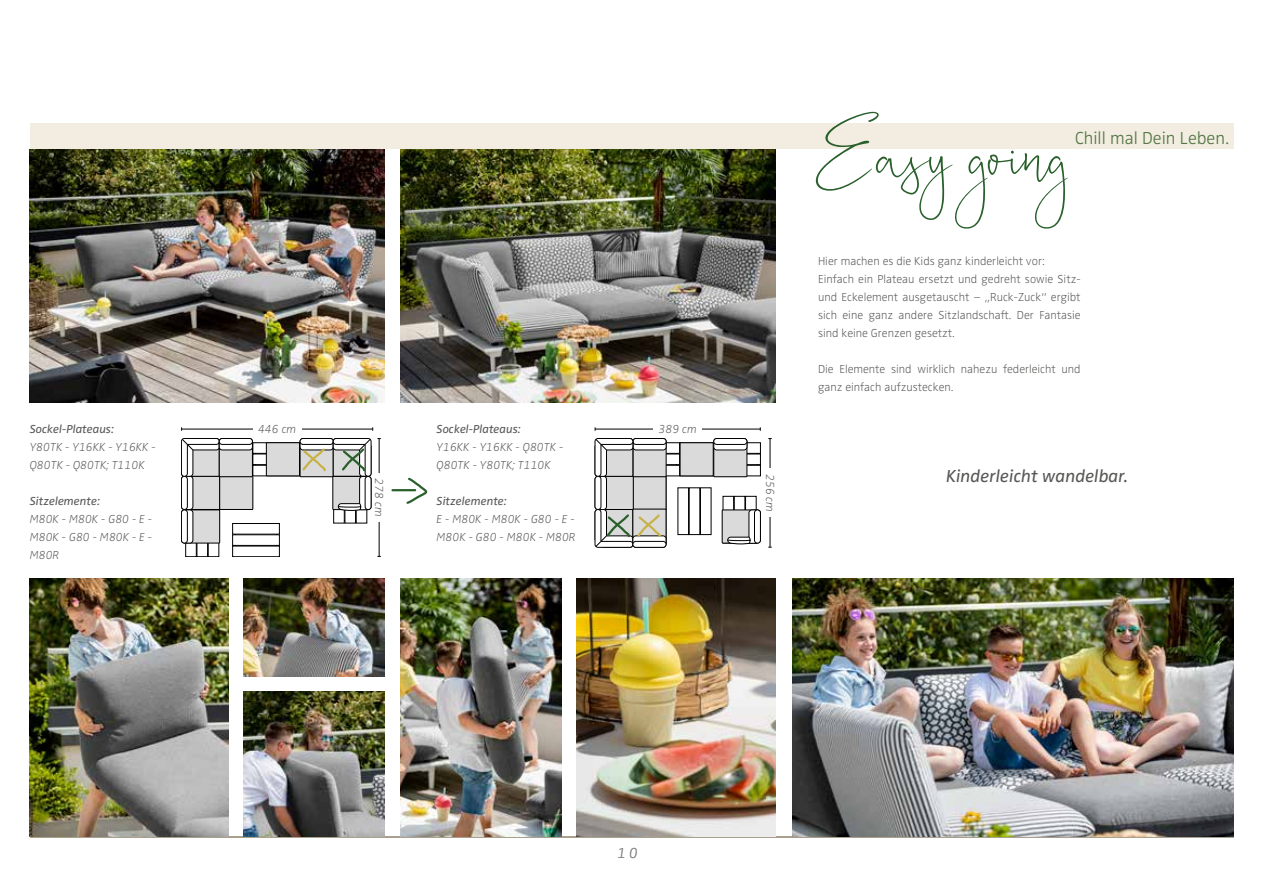
<style>
.page{position:relative;width:1263px;height:893px;background:#fff}
.page>*{position:absolute;margin:0;border:0;box-sizing:border-box;transform-origin:0 0}
.t1{font:84px "Silently FREE";color:#295f2b}
.t2{font:italic 18px "Zwo Pro";color:#575756}
.t3{font:300 18px "Zwo Pro";color:#547645}
.t4{font:italic 300 expanded 15px "Zwo Pro";color:#878787}
.t5{font:300 expanded 12px/18px "Zwo Pro";color:#575756}
.t6{font:italic 300 expanded 12px/18px "Zwo Pro";color:#575756}
.t7{font:italic 12px "Zwo Pro";color:#575756}
</style>
<div class="page">
<div style="left:30px;top:123px;width:1203px;height:26px;background:#f2ede0"></div>
<hr style="left:30px;top:836px;width:1203px;height:2px;background:#a9a18d">
<img style="left:30px;top:149px;width:355px;height:254px">
<img style="left:400px;top:149px;width:375px;height:254px">
<hr style="left:379px;top:439px;width:1px;height:117px;background:#000">
<hr style="left:182px;top:429px;width:191px;height:1px;background:#000">
<div style="left:253px;top:423px;width:48px;height:12px;background:#fff"></div>
<div style="left:374px;top:473px;width:11px;height:48px;background:#fff"></div>
<div style="left:208px;top:510px;width:11px;height:47px;border:1px solid #000"></div>
<div style="left:186px;top:510px;width:10px;height:47px;border:1px solid #000"></div>
<div style="left:197px;top:510px;width:11px;height:47px;border:1px solid #000"></div>
<div style="left:253px;top:465px;width:47px;height:11px;background:#fff;border:1px solid #000"></div>
<div style="left:253px;top:454px;width:47px;height:11px;background:#fff;border:1px solid #000"></div>
<svg style="left:253px;top:446px;width:3px;height:8px"></svg>
<svg style="left:253px;top:465px;width:3px;height:7px"></svg>
<div style="left:333px;top:476px;width:11px;height:47px;background:#fff;border:1px solid #000"></div>
<div style="left:345px;top:476px;width:11px;height:47px;background:#fff;border:1px solid #000"></div>
<div style="left:232px;top:546px;width:48px;height:11px;background:#fff;border:1px solid #000"></div>
<div style="left:232px;top:523px;width:48px;height:11px;background:#fff;border:1px solid #000"></div>
<div style="left:232px;top:535px;width:48px;height:11px;background:#fff;border:1px solid #000"></div>
<div style="left:184px;top:510px;width:36px;height:33px;background:#dadada"></div>
<div style="left:184px;top:510px;width:36px;height:33px;border:1px solid #000"></div>
<div style="left:181px;top:510px;width:12px;height:33px;background:#fff;border-radius:3px"></div>
<div style="left:181px;top:510px;width:12px;height:33px;border:1px solid #000;border-radius:3px"></div>
<div style="left:181px;top:510px;width:7px;height:33px;border:1px solid #000;border-radius:3px"></div>
<div style="left:184px;top:476px;width:36px;height:33px;background:#dadada"></div>
<div style="left:184px;top:476px;width:36px;height:34px;border:1px solid #000"></div>
<div style="left:181px;top:476px;width:12px;height:33px;background:#fff;border-radius:3px"></div>
<div style="left:181px;top:476px;width:12px;height:34px;border:1px solid #000;border-radius:3px"></div>
<div style="left:181px;top:476px;width:7px;height:34px;border:1px solid #000;border-radius:3px"></div>
<div style="left:220px;top:476px;width:33px;height:33px;background:#dadada"></div>
<div style="left:220px;top:476px;width:33px;height:34px;border:1px solid #000"></div>
<svg style="left:181px;top:438px;width:44px;height:50px"></svg>
<div style="left:219px;top:441px;width:33px;height:36px;background:#dadada"></div>
<div style="left:219px;top:441px;width:34px;height:36px;border:1px solid #000"></div>
<div style="left:219px;top:438px;width:33px;height:12px;background:#fff;border-radius:3px"></div>
<div style="left:219px;top:438px;width:34px;height:12px;border:1px solid #000;border-radius:3px"></div>
<div style="left:219px;top:438px;width:34px;height:7px;border:1px solid #000;border-radius:3px"></div>
<div style="left:266px;top:443px;width:33px;height:33px;background:#dadada"></div>
<div style="left:266px;top:443px;width:34px;height:33px;border:1px solid #000"></div>
<svg style="left:294px;top:438px;width:77px;height:73px"></svg>
<hr style="left:770px;top:439px;width:1px;height:108px;background:#000">
<hr style="left:595px;top:429px;width:165px;height:1px;background:#000">
<div style="left:654px;top:423px;width:48px;height:12px;background:#fff"></div>
<div style="left:764px;top:469px;width:11px;height:48px;background:#fff"></div>
<div style="left:633px;top:465px;width:47px;height:11px;background:#fff;border:1px solid #000"></div>
<div style="left:633px;top:454px;width:47px;height:11px;background:#fff;border:1px solid #000"></div>
<svg style="left:676px;top:446px;width:4px;height:8px"></svg>
<svg style="left:676px;top:465px;width:4px;height:7px"></svg>
<div style="left:714px;top:465px;width:46px;height:11px;background:#fff;border:1px solid #000"></div>
<div style="left:714px;top:454px;width:46px;height:11px;background:#fff;border:1px solid #000"></div>
<div style="left:700px;top:488px;width:11px;height:47px;background:#fff;border:1px solid #000"></div>
<div style="left:678px;top:488px;width:11px;height:47px;background:#fff;border:1px solid #000"></div>
<div style="left:633px;top:476px;width:33px;height:33px;background:#dadada"></div>
<div style="left:633px;top:476px;width:33px;height:34px;border:1px solid #000"></div>
<div style="left:633px;top:441px;width:33px;height:36px;background:#dadada"></div>
<div style="left:633px;top:441px;width:33px;height:36px;border:1px solid #000"></div>
<div style="left:633px;top:438px;width:33px;height:12px;background:#fff;border-radius:3px"></div>
<div style="left:633px;top:438px;width:33px;height:12px;border:1px solid #000;border-radius:3px"></div>
<div style="left:633px;top:438px;width:33px;height:7px;border:1px solid #000;border-radius:3px"></div>
<div style="left:723px;top:496px;width:11px;height:47px;background:#fff;border:1px solid #000"></div>
<div style="left:745px;top:496px;width:11px;height:47px;background:#fff;border:1px solid #000"></div>
<div style="left:734px;top:496px;width:11px;height:47px;background:#fff;border:1px solid #000"></div>
<div style="left:722px;top:510px;width:35px;height:33px;background:#dadada"></div>
<div style="left:722px;top:510px;width:36px;height:33px;border:1px solid #000"></div>
<svg style="left:727px;top:510px;width:34px;height:34px"></svg>
<div style="left:598px;top:476px;width:35px;height:33px;background:#dadada"></div>
<div style="left:598px;top:476px;width:35px;height:34px;border:1px solid #000"></div>
<svg style="left:595px;top:476px;width:11px;height:33px"></svg>
<div style="left:595px;top:476px;width:12px;height:34px;border:1px solid #000;border-radius:3px"></div>
<div style="left:595px;top:476px;width:6px;height:33px;background:#fff;border-radius:3px"></div>
<div style="left:595px;top:476px;width:6px;height:34px;border:1px solid #000;border-radius:3px"></div>
<div style="left:633px;top:509px;width:33px;height:35px;border:1px solid #000"></div>
<div style="left:633px;top:536px;width:33px;height:11px;border:1px solid #000;border-radius:3px"></div>
<div style="left:633px;top:541px;width:33px;height:6px;border:1px solid #000;border-radius:3px"></div>
<svg style="left:595px;top:438px;width:43px;height:50px"></svg>
<div style="left:680px;top:443px;width:33px;height:33px;background:#dadada"></div>
<div style="left:680px;top:443px;width:33px;height:33px;border:1px solid #000"></div>
<div style="left:714px;top:441px;width:33px;height:36px;background:#dadada"></div>
<div style="left:714px;top:441px;width:33px;height:36px;border:1px solid #000"></div>
<div style="left:714px;top:438px;width:33px;height:12px;background:#fff;border-radius:3px"></div>
<div style="left:714px;top:438px;width:33px;height:12px;border:1px solid #000;border-radius:3px"></div>
<div style="left:714px;top:438px;width:33px;height:7px;border:1px solid #000;border-radius:3px"></div>
<svg style="left:595px;top:498px;width:69px;height:50px"></svg>
<img style="left:30px;top:579px;width:198px;height:258px">
<img style="left:244px;top:691px;width:141px;height:146px">
<img style="left:577px;top:579px;width:198px;height:258px">
<img style="left:244px;top:579px;width:141px;height:97px">
<img style="left:400px;top:579px;width:162px;height:258px">
<img style="left:792px;top:579px;width:441px;height:258px">
<svg style="left:391px;top:477px;width:37px;height:27px"></svg>
<p class="t7" style="left:30px;top:422px;width:86px">Sockel-Plateaus:</p>
<p class="t6" style="left:30px;top:438px;width:128px">Y80TK - Y16KK - Y16KK -<br>Q80TK - Q80TK; T110K</p>
<p class="t7" style="left:30px;top:494px;width:72px">Sitzelemente:</p>
<p class="t6" style="left:30px;top:510px;width:124px;text-align:justify">M80K - M80K - G80 - E - M80K - G80 - M80K - E - M80R</p>
<p class="t6" style="left:258px;top:420px;width:40px">446 cm</p>
<p class="t6" style="left:388px;top:478px;width:40px;rotate:90deg">278 cm</p>
<p class="t7" style="left:437px;top:422px;width:86px">Sockel-Plateaus:</p>
<p class="t6" style="left:437px;top:438px;width:128px">Y16KK - Y16KK - Q80TK -<br>Q80TK - Y80TK; T110K</p>
<p class="t7" style="left:437px;top:494px;width:72px">Sitzelemente:</p>
<p class="t6" style="left:437px;top:510px;width:140px">E - M80K - M80K - G80 - E -<br>M80K - G80 - M80K - M80R</p>
<p class="t6" style="left:658px;top:420px;width:40px">389 cm</p>
<p class="t6" style="left:779px;top:474px;width:40px;rotate:90deg">256 cm</p>
<h1 class="t1" style="left:812px;top:95px;width:256px">Easy going</h1>
<h2 class="t3" style="left:1075px;top:127px;width:155px">Chill mal Dein Leben.</h2>
<p class="t5" style="left:818px;top:252px;width:264px">Hier machen es die Kids ganz kinderleicht vor:<br>Einfach ein Plateau ersetzt und gedreht sowie Sitz&shy;und Eckelement ausgetauscht – „Ruck-Zuck“ ergibt sich eine ganz andere Sitzlandschaft. Der Fantasie sind keine Grenzen gesetzt.</p>
<p class="t5" style="left:818px;top:360px;width:264px">Die Elemente sind wirklich nahezu federleicht und ganz einfach aufzustecken.</p>
<h2 class="t2" style="left:946px;top:465px;width:184px">Kinderleicht wandelbar.</h2>
<p class="t4" style="left:618px;top:844px;width:22px">10</p>
</div>
